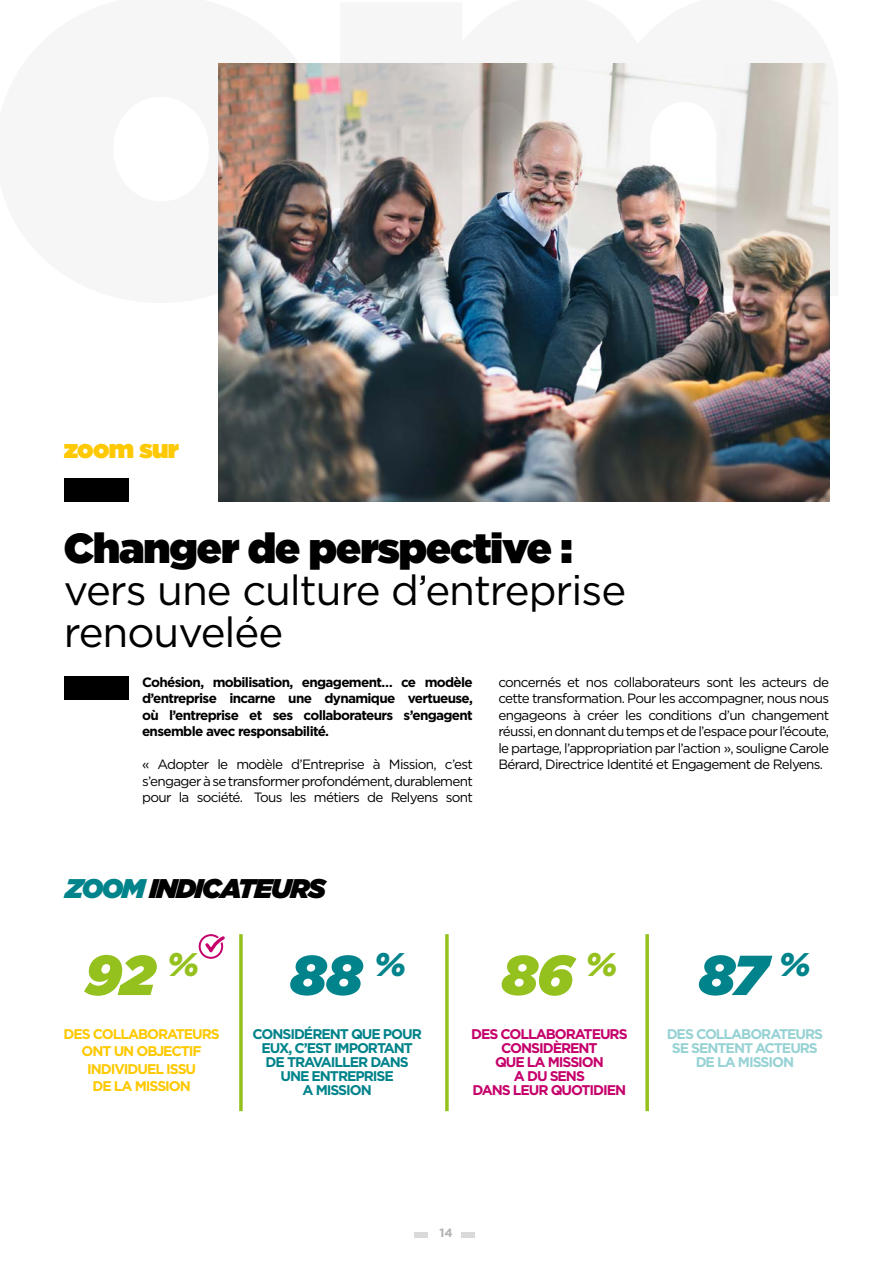
<style>
.page{position:relative;width:893px;height:1263px;background:#fff}
.page>*{position:absolute;margin:0;border:0;box-sizing:border-box;transform-origin:0 0}
.t1{font:italic 900 56.25px "Gotham";color:#95c11f}
.t2{font:italic 900 56.25px "Gotham";color:#00838a}
.t3{font:42px/42px "Gotham";letter-spacing:-.025em;color:#000}
.t4{font:900 42px "Gotham";letter-spacing:-.025em;color:#000}
.t5{font:italic 900 27px "Gotham";letter-spacing:-.05em;color:#000}
.t6{font:900 25.5px "Gotham";letter-spacing:-.025em;color:#fec900}
.t7{font:700 14.1px/14.1px "Gotham";letter-spacing:-.075em;color:#00838a;text-align:center}
.t8{font:700 14.1px/14.1px "Gotham";letter-spacing:-.075em;color:#c5006b;text-align:center}
.t9{font:700 14.1px/17.5px "Gotham";letter-spacing:-.075em;color:#fec900;text-align:center}
.t10{font:700 14.1px/14.1px "Gotham";letter-spacing:-.075em;color:#97d2d4;text-align:center}
.t11{font:13.5px/16.5px "Gotham";letter-spacing:-.05em;color:#000;text-align:justify}
.t12{font:700 13.5px/16.5px "Gotham";letter-spacing:-.05em;color:#000;text-align:justify}
.t13{font:700 12px "Gotham";color:#b3b2b2}
.s1{color:#00838a}
</style>
<div class="page">
<div style="left:414px;top:1232px;width:14px;height:5px;background:#dadada"></div>
<div style="left:461px;top:1232px;width:14px;height:5px;background:#dadada"></div>
<img style="left:219px;top:64px;width:610px;height:437px">
<div style="left:64px;top:676px;width:65px;height:23px;background:#000"></div>
<div style="left:64px;top:478px;width:65px;height:23px;background:#000"></div>
<svg style="left:239px;top:934px;width:4px;height:177px"></svg>
<svg style="left:445px;top:934px;width:4px;height:177px"></svg>
<svg style="left:645px;top:934px;width:4px;height:177px"></svg>
<div style="left:199px;top:934px;width:24px;height:25px;border:2px solid #c5006b;border-radius:50%"></div>
<svg style="left:201px;top:934px;width:24px;height:25px"></svg>
<h3 class="t6" style="left:64px;top:430px;width:117px">zoom sur</h3>
<h2 class="t4" style="left:64px;top:518px;width:510px">Changer de perspective :</h2>
<h2 class="t3" style="left:64px;top:569px;width:564px">vers une culture d’entreprise renouvelée</h2>
<p class="t12" style="left:142px;top:674px;width:332px">Cohésion, mobilisation, engagement… ce modèle d’entreprise incarne une dynamique vertueuse, où l’entreprise et ses collaborateurs s’engagent ensemble avec responsabilité.</p>
<p class="t11" style="left:142px;top:756px;width:332px">« Adopter le modèle d’Entreprise à Mission, c’est s’engager à se transformer profondément, durablement pour la société. Tous les métiers de Relyens sont</p>
<p class="t11" style="left:498px;top:674px;width:332px">concernés et nos collaborateurs sont les acteurs de cette transformation. Pour les accompagner, nous nous engageons à créer les conditions d’un changement réussi, en donnant du temps et de l’espace pour l’écoute, le partage, l’appropriation par l’action », souligne Carole Bérard, Directrice Identité et Engagement de Relyens.</p>
<h3 class="t5" style="left:65px;top:869px;width:262px"><span class="s1">ZOOM</span> INDICATEURS</h3>
<h1 class="t1" style="left:85px;top:935px;width:115px">92 <sup>%</sup></h1>
<h1 class="t1" style="left:501px;top:935px;width:118px">86 <sup>%</sup></h1>
<h1 class="t2" style="left:289px;top:935px;width:118px">88 <sup>%</sup></h1>
<h1 class="t2" style="left:698px;top:935px;width:114px">87 <sup>%</sup></h1>
<p class="t7" style="left:253px;top:1027px;width:171px">CONSIDÉRENT QUE POUR<br>EUX, C’EST IMPORTANT<br>DE TRAVAILLER DANS<br>UNE ENTREPRISE<br>A MISSION</p>
<p class="t10" style="left:667px;top:1027px;width:158px">DES COLLABORATEURS<br>SE SENTENT ACTEURS<br>DE LA MISSION</p>
<p class="t9" style="left:64px;top:1025px;width:158px">DES COLLABORATEURS<br>ONT UN OBJECTIF<br>INDIVIDUEL ISSU<br>DE LA MISSION</p>
<p class="t8" style="left:471px;top:1027px;width:158px">DES COLLABORATEURS<br>CONSIDÈRENT<br>QUE LA MISSION<br>A DU SENS<br>DANS LEUR QUOTIDIEN</p>
<p class="t13" style="left:439px;top:1225px;width:15px">14</p>
</div>
